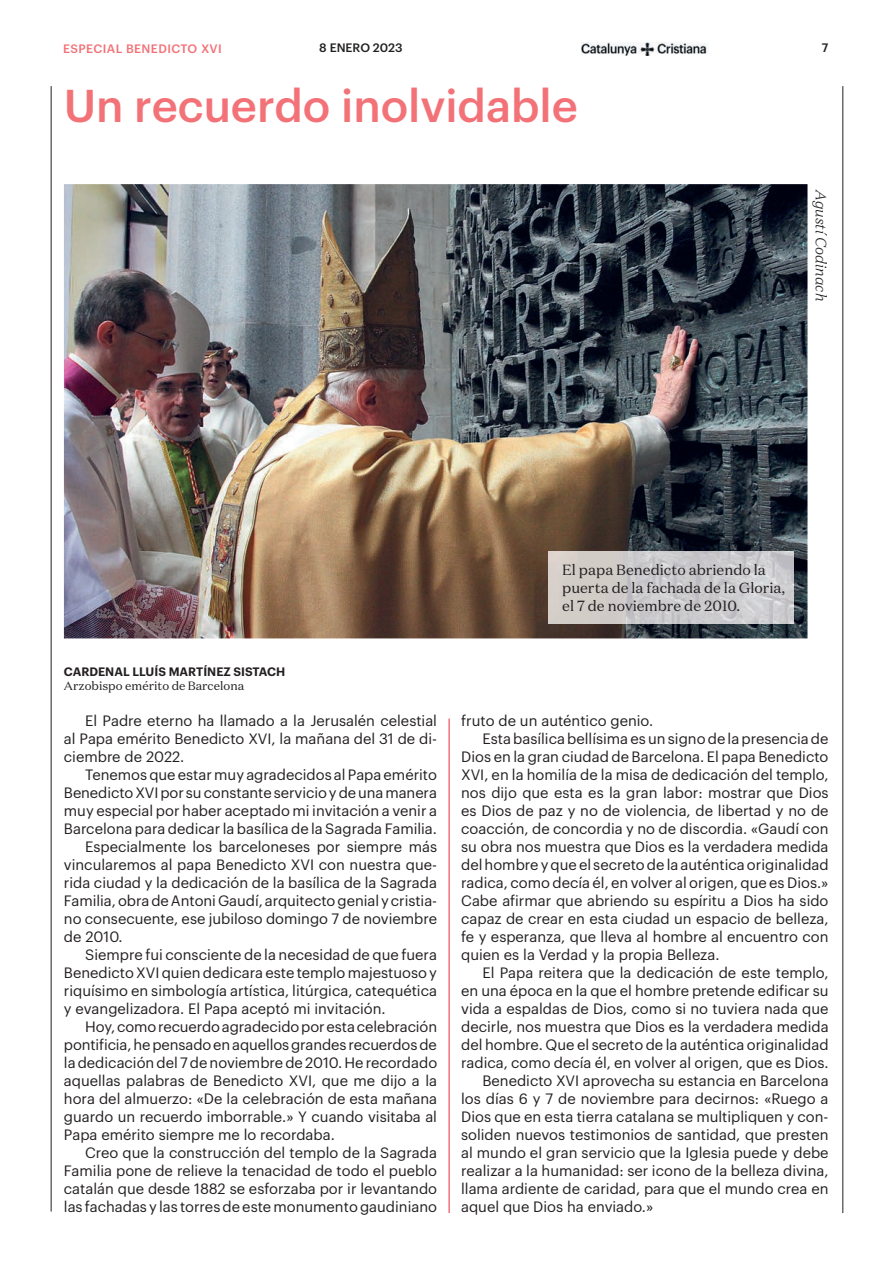
<style>
.page{position:relative;width:893px;height:1263px;background:#fff}
.page>*{position:absolute;margin:0;border:0;box-sizing:border-box;transform-origin:0 0}
.t1{font:500 45px "Graphik";color:#f27278}
.t2{font:italic 300 15px "Domaine Text";color:#231f20}
.t3{font:14.7px/18px "Graphik";color:#231f20;text-align:justify}
.t4{font:14.7px/18px "Domaine Text";color:#231f20}
.t5{font:600 12px "Graphik";color:#231f20}
.t6{font:12px "Domaine Text";color:#231f20}
.t7{font:500 12px "Graphik";letter-spacing:.035em;color:#f27278}
.t8{font:500 12px "Graphik";color:#231f20}
</style>
<div class="page">
<img style="left:581px;top:42px;width:126px;height:14px">
<hr style="left:51px;top:86px;width:1px;height:1125px;background:#231f20">
<hr style="left:843px;top:86px;width:1px;height:1127px;background:#231f20">
<img style="left:64px;top:184px;width:743px;height:454px">
<hr style="left:448px;top:718px;width:2px;height:495px;background:#f27278">
<img style="left:549px;top:552px;width:244px;height:72px">
<p class="t7" style="left:63px;top:39px;width:160px">ESPECIAL BENEDICTO XVI</p>
<p class="t8" style="left:319px;top:38px;width:85px">8 ENERO 2023</p>
<p class="t8" style="left:822px;top:39px;width:8px">7</p>
<h1 class="t1" style="left:64px;top:71px;width:515px">Un recuerdo inolvidable</h1>
<p class="t2" style="left:830px;top:190px;width:113px;rotate:90deg">Agustí Codinach</p>
<p class="t5" style="left:64px;top:662px;width:223px">CARDENAL LLUÍS MARTÍNEZ SISTACH</p>
<p class="t6" style="left:64px;top:678px;width:182px">Arzobispo emérito de Barcelona</p>
<p class="t3" style="left:64px;top:711px;width:375px;text-indent:21px">El Padre eterno ha llamado a la Jerusalén celestial al Papa emérito Benedicto XVI, la mañana del 31 de di&shy;ciembre de 2022.</p>
<p class="t3" style="left:85px;top:765px;width:353px">Tenemos que estar muy agradecidos al Papa emérito</p>
<p class="t3" style="left:64px;top:783px;width:374px">Benedicto XVI por su constante servicio y de una manera</p>
<p class="t3" style="left:64px;top:801px;width:375px">muy especial por haber aceptado mi invitación a venir a</p>
<p class="t3" style="left:64px;top:819px;width:375px">Barcelona para dedicar la basílica de la Sagrada Familia.</p>
<p class="t3" style="left:85px;top:837px;width:353px">Especialmente los barceloneses por siempre más</p>
<p class="t3" style="left:64px;top:855px;width:375px">vincularemos al papa Benedicto XVI con nuestra que-</p>
<p class="t3" style="left:64px;top:873px;width:375px">rida ciudad y la dedicación de la basílica de la Sagrada</p>
<p class="t3" style="left:64px;top:891px;width:375px">Familia, obra de Antoni Gaudí, arquitecto genial y cristia-</p>
<p class="t3" style="left:64px;top:909px;width:375px">no consecuente, ese jubiloso domingo 7 de noviembre</p>
<p class="t3" style="left:64px;top:927px;width:60px">de 2010.</p>
<p class="t3" style="left:85px;top:945px;width:353px">Siempre fui consciente de la necesidad de que fuera</p>
<p class="t3" style="left:64px;top:963px;width:375px">Benedicto XVI quien dedicara este templo majestuoso y</p>
<p class="t3" style="left:64px;top:981px;width:375px">riquísimo en simbología artística, litúrgica, catequética</p>
<p class="t3" style="left:64px;top:999px;width:323px">y evangelizadora. El Papa aceptó mi invitación.</p>
<p class="t3" style="left:85px;top:1017px;width:353px">Hoy, como recuerdo agradecido por esta celebración</p>
<p class="t3" style="left:64px;top:1035px;width:374px">pontificia, he pensado en aquellos grandes recuerdos de</p>
<p class="t3" style="left:64px;top:1053px;width:375px">la dedicación del 7 de noviembre de 2010. He recordado</p>
<p class="t3" style="left:64px;top:1071px;width:375px">aquellas palabras de Benedicto XVI, que me dijo a la</p>
<p class="t3" style="left:64px;top:1089px;width:375px">hora del almuerzo: «De la celebración de esta mañana</p>
<p class="t3" style="left:64px;top:1107px;width:375px">guardo un recuerdo imborrable.» Y cuando visitaba al</p>
<p class="t3" style="left:64px;top:1125px;width:272px">Papa emérito siempre me lo recordaba.</p>
<p class="t3" style="left:85px;top:1143px;width:353px">Creo que la construcción del templo de la Sagrada</p>
<p class="t3" style="left:64px;top:1161px;width:375px">Familia pone de relieve la tenacidad de todo el pueblo</p>
<p class="t3" style="left:64px;top:1179px;width:375px">catalán que desde 1882 se esforzaba por ir levantando</p>
<p class="t3" style="left:64px;top:1197px;width:375px">las fachadas y las torres de este monumento gaudiniano</p>
<p class="t4" style="left:562px;top:561px;width:225px">El papa Benedicto abriendo la puerta de la fachada de la Gloria, el 7 de noviembre de 2010.</p>
<p class="t3" style="left:461px;top:711px;width:194px">fruto de un auténtico genio.</p>
<p class="t3" style="left:482px;top:729px;width:348px">Esta basílica bellísima es un signo de la presencia de</p>
<p class="t3" style="left:461px;top:747px;width:369px">Dios en la gran ciudad de Barcelona. El papa Benedicto</p>
<p class="t3" style="left:461px;top:765px;width:369px">XVI, en la homilía de la misa de dedicación del templo,</p>
<p class="t3" style="left:461px;top:783px;width:369px">nos dijo que esta es la gran labor: mostrar que Dios</p>
<p class="t3" style="left:461px;top:801px;width:369px">es Dios de paz y no de violencia, de libertad y no de</p>
<p class="t3" style="left:461px;top:819px;width:369px">coacción, de concordia y no de discordia. «Gaudí con</p>
<p class="t3" style="left:461px;top:837px;width:369px">su obra nos muestra que Dios es la verdadera medida</p>
<p class="t3" style="left:461px;top:855px;width:369px">del hombre y que el secreto de la auténtica originalidad</p>
<p class="t3" style="left:461px;top:873px;width:369px">radica, como decía él, en volver al origen, que es Dios.»</p>
<p class="t3" style="left:461px;top:891px;width:369px">Cabe afirmar que abriendo su espíritu a Dios ha sido</p>
<p class="t3" style="left:461px;top:909px;width:369px">capaz de crear en esta ciudad un espacio de belleza,</p>
<p class="t3" style="left:461px;top:927px;width:369px">fe y esperanza, que lleva al hombre al encuentro con</p>
<p class="t3" style="left:461px;top:945px;width:260px">quien es la Verdad y la propia Belleza.</p>
<p class="t3" style="left:482px;top:963px;width:348px">El Papa reitera que la dedicación de este templo,</p>
<p class="t3" style="left:461px;top:981px;width:369px">en una época en la que el hombre pretende edificar su</p>
<p class="t3" style="left:461px;top:999px;width:369px">vida a espaldas de Dios, como si no tuviera nada que</p>
<p class="t3" style="left:461px;top:1017px;width:369px">decirle, nos muestra que Dios es la verdadera medida</p>
<p class="t3" style="left:461px;top:1035px;width:369px">del hombre. Que el secreto de la auténtica originalidad</p>
<p class="t3" style="left:461px;top:1053px;width:369px">radica, como decía él, en volver al origen, que es Dios.</p>
<p class="t3" style="left:482px;top:1071px;width:348px">Benedicto XVI aprovecha su estancia en Barcelona</p>
<p class="t3" style="left:461px;top:1089px;width:369px">los días 6 y 7 de noviembre para decirnos: «Ruego a</p>
<p class="t3" style="left:461px;top:1107px;width:369px">Dios que en esta tierra catalana se multipliquen y con-</p>
<p class="t3" style="left:461px;top:1125px;width:369px">soliden nuevos testimonios de santidad, que presten</p>
<p class="t3" style="left:461px;top:1143px;width:369px">al mundo el gran servicio que la Iglesia puede y debe</p>
<p class="t3" style="left:461px;top:1161px;width:369px">realizar a la humanidad: ser icono de la belleza divina,</p>
<p class="t3" style="left:461px;top:1179px;width:369px">llama ardiente de caridad, para que el mundo crea en</p>
<p class="t3" style="left:461px;top:1197px;width:194px">aquel que Dios ha enviado.»</p>
</div>
